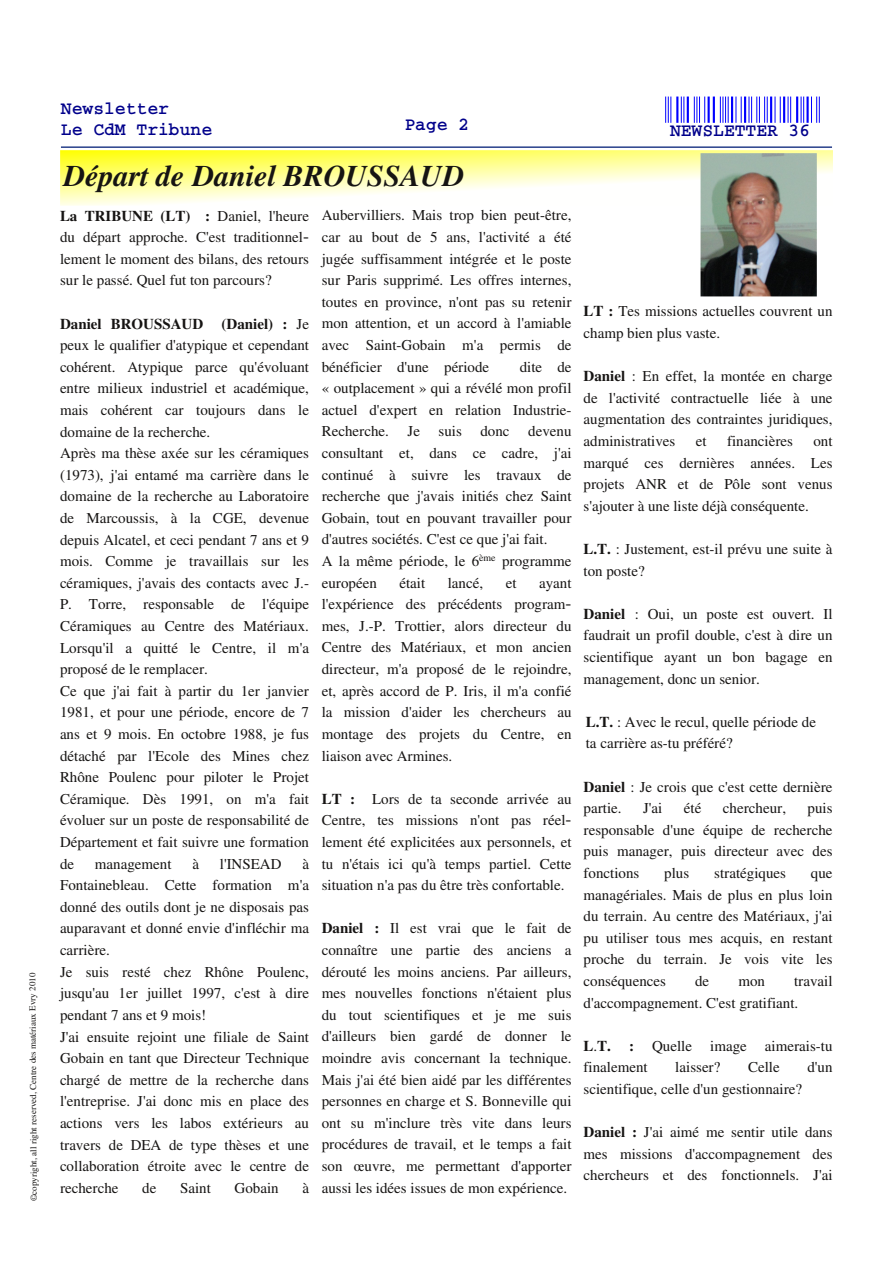
<style>
.page{position:relative;width:893px;height:1263px;background:#fff}
.page>*{position:absolute;margin:0;border:0;box-sizing:border-box;transform-origin:0 0}
.t1{font:italic 500 30px "Nimbus Rom No 9 L";color:#161413}
.t2{font:700 18px/21.6px "Courier";color:#00008b}
.t3{font:15px/21.6px "Nimbus Roman No 9 L";color:#161413;text-align:justify}
.t4{font:500 15px "Nimbus Rom No 9 L";color:#161413}
.t5{font:9px "Nimbus Roman No 9 L";letter-spacing:-.01em;color:#161413}
.s1{font-family:"Nimbus Roman No 9 L";font-weight:400}
.s2{font-family:"Nimbus Rom No 9 L";font-weight:500}
</style>
<div class="page">
<svg style="left:665px;top:96px;width:155px;height:27px"></svg>
<hr style="left:61px;top:146px;width:771px;height:2px;background:#27408b">
<svg style="left:60px;top:150px;width:773px;height:56px"></svg>
<img style="left:700px;top:153px;width:117px;height:143px">
<p class="t5" style="left:26px;top:1201px;width:230px;rotate:-90deg">©copyright, all right reserved, Centre des matériaux Evry 2010</p>
<p class="t2" style="left:61px;top:98px;width:153px">Newsletter<br>Le CdM Tribune</p>
<p class="t2" style="left:404px;top:114px;width:66px">Page 2</p>
<h1 class="t1" style="left:63px;top:152px;width:403px">Départ de Daniel BROUSSAUD</h1>
<p class="t4" style="left:60px;top:203px;width:250px">La TRIBUNE (LT) : <span class="s1">Daniel, l'heure</span></p>
<p class="t3" style="left:60px;top:225px;width:250px">du départ approche. C'est traditionnel&shy;lement le moment des bilans, des retours sur le passé. Quel fut ton parcours?</p>
<p class="t4" style="left:60px;top:311px;width:251px">Daniel BROUSSAUD (Daniel) : <span class="s1">Je</span></p>
<p class="t3" style="left:60px;top:333px;width:251px;text-align:left">peux le qualifier d'atypique et cependant cohérent. Atypique parce qu'évoluant entre milieux industriel et académique, mais cohérent car toujours dans le domaine de la recherche.<br>Après ma thèse axée sur les céramiques (1973), j'ai entamé ma carrière dans le domaine de la recherche au Laboratoire de Marcoussis, à la CGE, devenue depuis Alcatel, et ceci pendant 7 ans et 9 mois. Comme je travaillais sur les céramiques, j'avais des contacts avec J.- P. Torre, responsable de l'équipe Céramiques au Centre des Matériaux.<br>Lorsqu'il a quitté le Centre, il m'a proposé de le remplacer.<br>Ce que j'ai fait à partir du 1er janvier 1981, et pour une période, encore de 7 ans et 9 mois. En octobre 1988, je fus détaché par l'Ecole des Mines chez Rhône Poulenc pour piloter le Projet Céramique. Dès 1991, on m'a fait évoluer sur un poste de responsabilité de Département et fait suivre une formation de</p>
<p class="t3" style="left:322px;top:203px;width:251px">Aubervilliers. Mais trop bien peut-être, car au bout de 5 ans, l'activité a été jugée suffisamment intégrée et le poste sur Paris supprimé. Les offres internes, toutes en province, n'ont pas su retenir mon attention, et un accord à l'amiable avec Saint-Gobain m'a permis de bénéficier d'une période</p>
<p class="t3" style="left:322px;top:355px;width:251px;text-align:left;text-indent:198px">dite de « outplacement » qui a révélé mon profil actuel d'expert en relation Industrie-<br>Recherche. Je suis donc devenu consultant et, dans ce cadre, j'ai continué à suivre les travaux de recherche que j'avais initiés chez Saint<br>Gobain, tout en pouvant travailler pour d'autres sociétés. C'est ce que j'ai fait.<br>A la même période, le 6<sup>ème</sup> programme européen</p>
<p class="t3" style="left:399px;top:571px;width:27px">était</p>
<p class="t3" style="left:448px;top:571px;width:37px">lancé,</p>
<p class="t3" style="left:506px;top:571px;width:12px">et</p>
<p class="t3" style="left:322px;top:571px;width:251px;text-indent:217px">ayant l'expérience des précédents program&shy;mes, J.-P. Trottier, alors directeur du Centre des Matériaux, et mon ancien directeur, m'a proposé de le rejoindre, et, après accord de P. Iris, il m'a confié la mission d'aider les chercheurs au montage des projets du Centre, en liaison avec Armines.</p>
<p class="t3" style="left:322px;top:787px;width:251px"><span class="s2">LT :</span> Lors de ta seconde arrivée au Centre, tes missions n'ont pas réel&shy;lement été explicitées aux personnels, et tu n'étais ici qu'à temps partiel. Cette situation n'a pas du être très confortable.</p>
<p class="t3" style="left:322px;top:916px;width:251px"><span class="s2">Daniel :</span> Il est vrai que le fait de connaître une partie des anciens a dérouté les moins anciens. Par ailleurs, mes nouvelles fonctions n'étaient plus du tout scientifiques et je me suis d'ailleurs bien gardé de donner le moindre avis concernant la technique.<br>Mais j'ai été bien aidé par les différentes personnes en charge et S. Bonneville qui ont su m'inclure très vite dans leurs procédures de travail, et le temps a fait son œuvre, me permettant d'apporter aussi les idées issues de mon expérience.</p>
<p class="t3" style="left:95px;top:852px;width:78px">management</p>
<p class="t3" style="left:192px;top:852px;width:8px">à</p>
<p class="t3" style="left:220px;top:852px;width:63px">l'INSEAD</p>
<p class="t3" style="left:60px;top:852px;width:251px;text-align:left;text-indent:242px">à<br>Fontainebleau. Cette formation m'a donné des outils dont je ne disposais pas auparavant et donné envie d'infléchir ma carrière.<br>Je suis resté chez Rhône Poulenc, jusqu'au 1er juillet 1997, c'est à dire pendant 7 ans et 9 mois!<br>J'ai ensuite rejoint une filiale de Saint<br>Gobain en tant que Directeur Technique chargé de mettre de la recherche dans l'entreprise. J'ai donc mis en place des actions vers les labos extérieurs au travers de DEA de type thèses et une collaboration étroite avec le centre de recherche</p>
<p class="t3" style="left:142px;top:1176px;width:16px">de</p>
<p class="t3" style="left:180px;top:1176px;width:32px">Saint</p>
<p class="t3" style="left:235px;top:1176px;width:46px">Gobain</p>
<p class="t3" style="left:302px;top:1176px;width:8px">à</p>
<p class="t2" style="left:670px;top:120px;width:142px">NEWSLETTER 36</p>
<p class="t3" style="left:584px;top:299px;width:250px"><span class="s2">LT :</span> Tes missions actuelles couvrent un champ bien plus vaste.</p>
<p class="t3" style="left:584px;top:364px;width:250px"><span class="s2">Daniel</span> : En effet, la montée en charge de l'activité contractuelle liée à une augmentation des contraintes juridiques, administratives</p>
<p class="t3" style="left:696px;top:429px;width:12px">et</p>
<p class="t3" style="left:727px;top:429px;width:67px">financières</p>
<p class="t3" style="left:584px;top:429px;width:250px;text-indent:230px">ont marqué ces dernières années. Les projets ANR et de Pôle sont venus s'ajouter à une liste déjà conséquente.</p>
<p class="t3" style="left:584px;top:537px;width:250px"><span class="s2">L.T.</span> : Justement, est-il prévu une suite à ton poste?</p>
<p class="t3" style="left:584px;top:602px;width:250px"><span class="s2">Daniel</span> : Oui, un poste est ouvert. Il faudrait un profil double, c'est à dire un scientifique ayant un bon bagage en management, donc un senior.</p>
<p class="t3" style="left:586px;top:710px;width:232px"><span class="s2">L.T.</span> : Avec le recul, quelle période de ta carrière as-tu préféré?</p>
<p class="t3" style="left:584px;top:775px;width:250px"><span class="s2">Daniel</span> : Je crois que c'est cette dernière partie.</p>
<p class="t3" style="left:584px;top:796px;width:250px;text-indent:224px">puis responsable d'une équipe de recherche puis manager, puis directeur avec des fonctions</p>
<p class="t3" style="left:643px;top:796px;width:21px">J'ai</p>
<p class="t3" style="left:684px;top:796px;width:19px">été</p>
<p class="t3" style="left:723px;top:796px;width:65px">chercheur,</p>
<p class="t3" style="left:664px;top:861px;width:27px">plus</p>
<p class="t3" style="left:714px;top:861px;width:73px">stratégiques</p>
<p class="t3" style="left:584px;top:861px;width:250px;text-indent:227px">que managériales. Mais de plus en plus loin du terrain. Au centre des Matériaux, j'ai pu utiliser tous mes acquis, en restant proche du terrain. Je vois vite les conséquences</p>
<p class="t3" style="left:584px;top:969px;width:250px;text-indent:211px">travail d'accompagnement. C'est gratifiant.</p>
<p class="t3" style="left:584px;top:1034px;width:250px"><span class="s2">L</span>.<span class="s2">T. :</span> Quelle image aimerais-tu finalement</p>
<p class="t3" style="left:695px;top:969px;width:16px">de</p>
<p class="t3" style="left:738px;top:969px;width:28px">mon</p>
<p class="t3" style="left:675px;top:1055px;width:47px">laisser?</p>
<p class="t3" style="left:748px;top:1055px;width:33px">Celle</p>
<p class="t3" style="left:807px;top:1055px;width:27px">d'un</p>
<p class="t3" style="left:584px;top:1077px;width:220px">scientifique, celle d'un gestionnaire?</p>
<p class="t3" style="left:584px;top:1120px;width:250px"><span class="s2">Daniel :</span> J'ai aimé me sentir utile dans mes missions d'accompagnement des chercheurs et des fonctionnels. J'ai</p>
</div>
